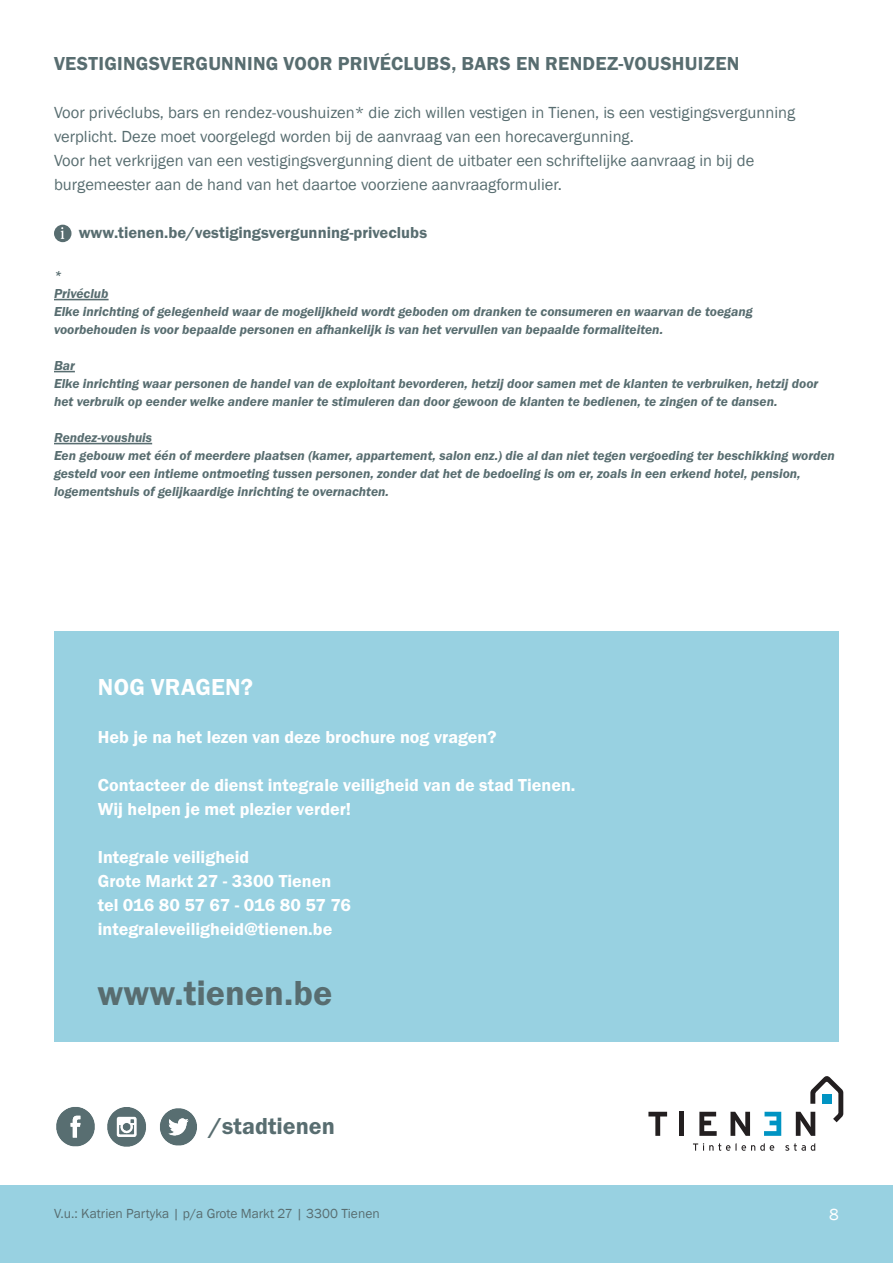
<style>
.page{position:relative;width:893px;height:1263px;background:#fff}
.page>*{position:absolute;margin:0;border:0;box-sizing:border-box;transform-origin:0 0}
.t1{font:600 36px "Franklin Gothic FS";color:#586d70}
.t2{font:600 24px "Franklin Gothic FS";color:#586d70}
.t3{font:600 24px "Franklin Gothic FS";letter-spacing:.015em;color:#fff}
.t4{font:600 19.5px "Franklin Gothic FS";letter-spacing:.015em;color:#586d70}
.t5{font:600 18px "Franklin Gothic FS";color:#fff}
.t6{font:16.5px "Franklin Gothic";color:#586d70}
.t7{font:600 16.5px "Franklin Gothic FS";color:#586d70}
.t8{font:16.5px "Franklin Gothic";color:#fff}
.t9{font:italic 600 13.5px/18px "Franklin Gothic FS";color:#586d70}
.t10{font:13.5px "Franklin Gothic";color:#586d70}
</style>
<div class="page">
<div style="left:0;top:1186px;width:893px;height:77px;background:#98d1e1"></div>
<div style="left:54px;top:631px;width:785px;height:411px;background:#98d1e1"></div>
<img style="left:56px;top:1107px;width:39px;height:40px">
<img style="left:107px;top:1107px;width:39px;height:40px">
<img style="left:160px;top:1108px;width:37px;height:38px">
<svg style="left:693px;top:1143px;width:81px;height:8px"></svg>
<svg style="left:785px;top:1143px;width:30px;height:8px"></svg>
<svg style="left:648px;top:1112px;width:19px;height:24px"></svg>
<div style="left:679px;top:1112px;width:5px;height:24px;background:#231f20"></div>
<svg style="left:699px;top:1112px;width:18px;height:24px"></svg>
<svg style="left:730px;top:1112px;width:20px;height:24px"></svg>
<svg style="left:764px;top:1112px;width:17px;height:24px"></svg>
<svg style="left:796px;top:1076px;width:47px;height:60px"></svg>
<hr style="left:54px;top:299px;width:55px;height:1px;background:#586d70">
<svg style="left:54px;top:371px;width:21px;height:1px"></svg>
<hr style="left:54px;top:443px;width:98px;height:1px;background:#586d70">
<div style="left:54px;top:225px;width:18px;height:17px;background:#586d70;border-radius:50%"></div>
<svg style="left:60px;top:227px;width:5px;height:12px"></svg>
<p class="t4" style="left:54px;top:53px;width:687px">VESTIGINGSVERGUNNING VOOR PRIVÉCLUBS, BARS EN RENDEZ-VOUSHUIZEN</p>
<p class="t6" style="left:54px;top:102px;width:743px">Voor privéclubs, bars en rendez-voushuizen* die zich willen vestigen in Tienen, is een vestigingsvergunning</p>
<p class="t6" style="left:54px;top:126px;width:581px">verplicht. Deze moet voorgelegd worden bij de aanvraag van een horecavergunning.</p>
<p class="t6" style="left:54px;top:150px;width:702px">Voor het verkrijgen van een vestigingsvergunning dient de uitbater een schriftelijke aanvraag in bij de</p>
<p class="t6" style="left:54px;top:174px;width:510px">burgemeester aan de hand van het daartoe voorziene aanvraagformulier.</p>
<p class="t7" style="left:79px;top:223px;width:350px">www.tienen.be/vestigingsvergunning-priveclubs</p>
<p class="t9" style="left:54px;top:267px;width:9px">*</p>
<p class="t9" style="left:54px;top:285px;width:56px">Privéclub</p>
<p class="t9" style="left:54px;top:303px;width:700px">Elke inrichting of gelegenheid waar de mogelijkheid wordt geboden om dranken te consumeren en waarvan de toegang</p>
<p class="t9" style="left:54px;top:321px;width:611px">voorbehouden is voor bepaalde personen en afhankelijk is van het vervullen van bepaalde formaliteiten.</p>
<p class="t9" style="left:54px;top:357px;width:22px">Bar</p>
<p class="t9" style="left:54px;top:375px;width:766px">Elke inrichting waar personen de handel van de exploitant bevorderen, hetzij door samen met de klanten te verbruiken, hetzij door het verbruik op eender welke andere manier te stimuleren dan door gewoon de klanten te bedienen, te zingen of te dansen.</p>
<p class="t9" style="left:54px;top:429px;width:100px">Rendez-voushuis</p>
<p class="t9" style="left:54px;top:447px;width:782px">Een gebouw met één of meerdere plaatsen (kamer, appartement, salon enz.) die al dan niet tegen vergoeding ter beschikking worden gesteld voor een intieme ontmoeting tussen personen, zonder dat het de bedoeling is om er, zoals in een erkend hotel, pension,</p>
<p class="t9" style="left:54px;top:483px;width:337px">logementshuis of gelijkaardige inrichting te overnachten.</p>
<p class="t3" style="left:98px;top:673px;width:157px">NOG VRAGEN?</p>
<p class="t5" style="left:98px;top:727px;width:400px">Heb je na het lezen van deze brochure nog vragen?</p>
<p class="t5" style="left:98px;top:775px;width:479px">Contacteer de dienst integrale veiligheid van de stad Tienen.</p>
<p class="t5" style="left:98px;top:799px;width:255px">Wij helpen je met plezier verder!</p>
<p class="t5" style="left:98px;top:847px;width:153px">Integrale veiligheid</p>
<p class="t5" style="left:98px;top:871px;width:235px">Grote Markt 27 - 3300 Tienen</p>
<p class="t5" style="left:98px;top:895px;width:255px">tel 016 80 57 67 - 016 80 57 76</p>
<p class="t5" style="left:98px;top:919px;width:236px">integraleveiligheid@tienen.be</p>
<p class="t1" style="left:98px;top:972px;width:236px">www.tienen.be</p>
<p class="t2" style="left:209px;top:1113px;width:127px">/stadtienen</p>
<p class="t10" style="left:54px;top:1205px;width:327px">V.u.: Katrien Partyka | p/a Grote Markt 27 | 3300 Tienen</p>
<p class="t8" style="left:829px;top:1204px;width:11px">8</p>
</div>
